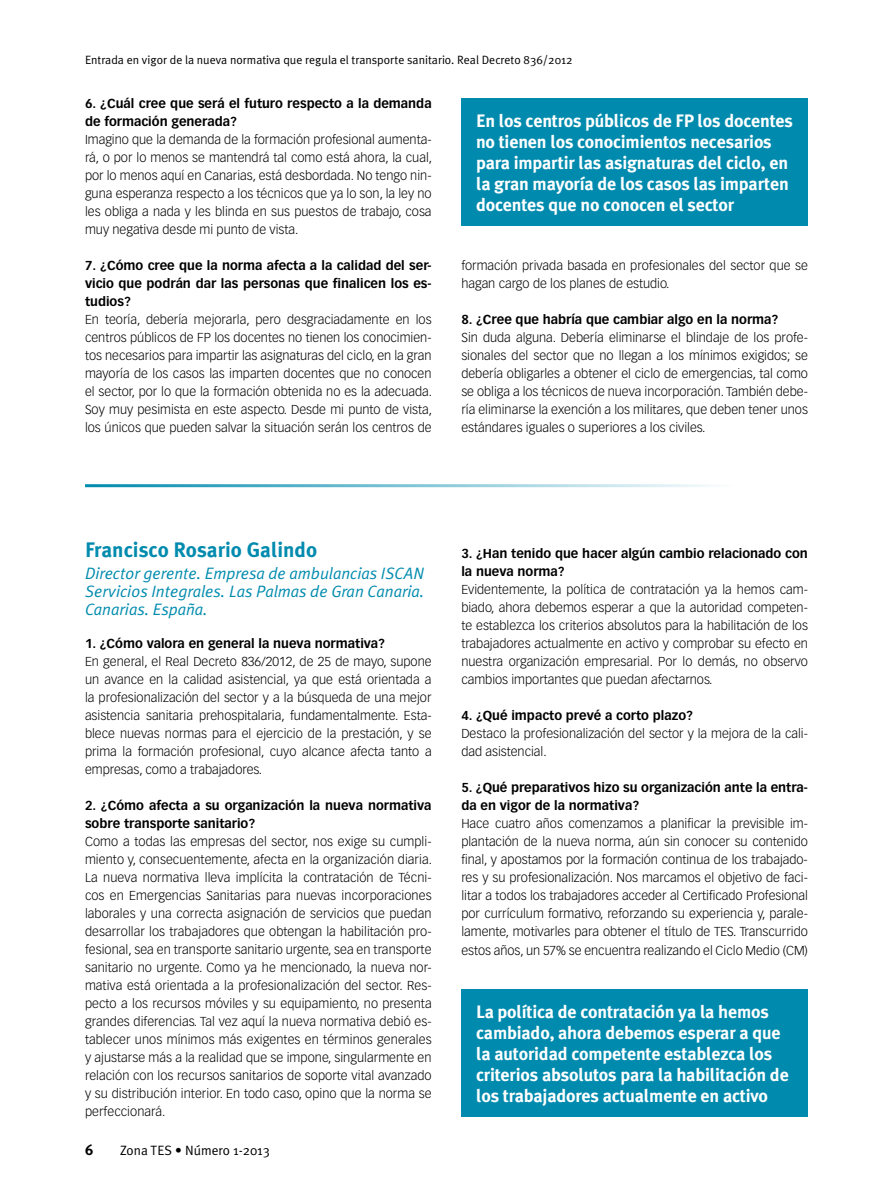
<style>
.page{position:relative;width:893px;height:1191px;background:#fff}
.page>*{position:absolute;margin:0;border:0;box-sizing:border-box;transform-origin:0 0}
.t1{font:700 21px "Meta Plus";color:#008bae}
.t2{font:700 18px/21px "Meta Plus";letter-spacing:-.01em;color:#fff}
.t3{font:italic 16.5px/18px "Meta Plus Normal";color:#008bae;text-align:justify}
.t4{font:15px "Meta Plus Bold Caps";color:#000}
.t5{font:13.5px "Meta Plus Normal";color:#000}
.t6{font:300 12.75px/18px "Vectora LT Std";color:#000;text-align:justify}
.t7{font:700 12.75px/18px "Vectora LT Std";color:#000}
.t8{font:12px "Meta Plus Normal";color:#000}
</style>
<div class="page">
<div style="left:461px;top:988px;width:347px;height:128px;background:#008bae"></div>
<hr style="left:85px;top:484px;width:648px;height:3px;background:#008bae">
<div style="left:461px;top:98px;width:347px;height:128px;background:#008bae"></div>
<p class="t8" style="left:85px;top:52px;width:489px">Entrada en vigor de la nueva normativa que regula el transporte sanitario. Real Decreto 836/2012</p>
<p class="t7" style="left:85px;top:94px;width:348px">6. ¿Cuál cree que será el futuro respecto a la demanda de formación generada?</p>
<p class="t6" style="left:85px;top:131px;width:349px">Imagino que la demanda de la formación profesional aumenta&shy;rá, o por lo menos se mantendrá tal como está ahora, la cual, por lo menos aquí en Canarias, está desbordada. No tengo nin&shy;guna esperanza respecto a los técnicos que ya lo son, la ley no les obliga a nada y les blinda en sus puestos de trabajo, cosa muy negativa desde mi punto de vista.</p>
<p class="t7" style="left:85px;top:256px;width:348px;text-align:justify">7. ¿Cómo cree que la norma afecta a la calidad del ser&shy;vicio que podrán dar las personas que finalicen los es&shy;tudios?</p>
<p class="t6" style="left:85px;top:311px;width:348px">En teoría, debería mejorarla, pero desgraciadamente en los centros públicos de FP los docentes no tienen los conocimien&shy;tos necesarios para impartir las asignaturas del ciclo, en la gran mayoría de los casos las imparten docentes que no conocen el sector, por lo que la formación obtenida no es la adecuada.<br>Soy muy pesimista en este aspecto. Desde mi punto de vista, los únicos que pueden salvar la situación serán los centros de</p>
<h2 class="t2" style="left:476px;top:110px;width:318px">En los centros públicos de FP los docentes no tienen los conocimientos necesarios para impartir las asignaturas del ciclo, en la gran mayoría de los casos las imparten docentes que no conocen el sector</h2>
<p class="t6" style="left:461px;top:257px;width:348px">formación privada basada en profesionales del sector que se hagan cargo de los planes de estudio.</p>
<p class="t7" style="left:461px;top:311px;width:319px">8. ¿Cree que habría que cambiar algo en la norma?</p>
<p class="t6" style="left:461px;top:329px;width:348px">Sin duda alguna. Debería eliminarse el blindaje de los profe&shy;sionales del sector que no llegan a los mínimos exigidos; se debería obligarles a obtener el ciclo de emergencias, tal como se obliga a los técnicos de nueva incorporación. También debe&shy;ría eliminarse la exención a los militares, que deben tener unos estándares iguales o superiores a los civiles.</p>
<h1 class="t1" style="left:85px;top:537px;width:234px">Francisco Rosario Galindo</h1>
<p class="t3" style="left:85px;top:564px;width:341px">Director gerente. Empresa de ambulancias ISCAN Servicios Integrales. Las Palmas de Gran Canaria.<br>Canarias. España.</p>
<p class="t7" style="left:85px;top:634px;width:302px">1. ¿Cómo valora en general la nueva normativa?</p>
<p class="t6" style="left:85px;top:653px;width:348px">En general, el Real Decreto 836/2012, de 25 de mayo, supone un avance en la calidad asistencial, ya que está orientada a la profesionalización del sector y a la búsqueda de una mejor asistencia sanitaria prehospitalaria, fundamentalmente. Esta&shy;blece nuevas normas para el ejercicio de la prestación, y se prima la formación profesional, cuyo alcance afecta tanto a empresas, como a trabajadores.</p>
<p class="t7" style="left:85px;top:796px;width:348px">2. ¿Cómo afecta a su organización la nueva normativa sobre transporte sanitario?</p>
<p class="t6" style="left:85px;top:833px;width:349px">Como a todas las empresas del sector, nos exige su cumpli&shy;miento y, consecuentemente, afecta en la organización diaria.<br>La nueva normativa lleva implícita la contratación de Técni&shy;cos en Emergencias Sanitarias para nuevas incorporaciones laborales y una correcta asignación de servicios que puedan desarrollar los trabajadores que obtengan la habilitación pro&shy;fesional, sea en transporte sanitario urgente, sea en transporte sanitario no urgente. Como ya he mencionado, la nueva nor&shy;mativa está orientada a la profesionalización del sector. Res&shy;pecto a los recursos móviles y su equipamiento, no presenta grandes diferencias. Tal vez aquí la nueva normativa debió es&shy;tablecer unos mínimos más exigentes en términos generales y ajustarse más a la realidad que se impone, singularmente en relación con los recursos sanitarios de soporte vital avanzado y su distribución interior. En todo caso, opino que la norma se perfeccionará.</p>
<p class="t4" style="left:85px;top:1141px;width:10px">6</p>
<p class="t5" style="left:120px;top:1142px;width:151px">Zona TES • Número 1-2013</p>
<p class="t7" style="left:461px;top:545px;width:348px">3. ¿Han tenido que hacer algún cambio relacionado con la nueva norma?</p>
<p class="t6" style="left:461px;top:581px;width:348px">Evidentemente, la política de contratación ya la hemos cam&shy;biado, ahora debemos esperar a que la autoridad competen&shy;te establezca los criterios absolutos para la habilitación de los trabajadores actualmente en activo y comprobar su efecto en nuestra organización empresarial. Por lo demás, no observo cambios importantes que puedan afectarnos.</p>
<p class="t7" style="left:461px;top:707px;width:233px">4. ¿Qué impacto prevé a corto plazo?</p>
<p class="t6" style="left:461px;top:725px;width:348px">Destaco la profesionalización del sector y la mejora de la cali&shy;dad asistencial.</p>
<p class="t7" style="left:461px;top:779px;width:348px">5. ¿Qué preparativos hizo su organización ante la entra&shy;da en vigor de la normativa?</p>
<p class="t6" style="left:461px;top:815px;width:348px">Hace cuatro años comenzamos a planificar la previsible im&shy;plantación de la nueva norma, aún sin conocer su contenido final, y apostamos por la formación continua de los trabajado&shy;res y su profesionalización. Nos marcamos el objetivo de faci&shy;litar a todos los trabajadores acceder al Certificado Profesional por currículum formativo, reforzando su experiencia y, parale&shy;lamente, motivarles para obtener el título de TES. Transcurrido estos años, un 57% se encuentra realizando el Ciclo Medio (CM)</p>
<h2 class="t2" style="left:476px;top:1000px;width:314px">La política de contratación ya la hemos cambiado, ahora debemos esperar a que la autoridad competente establezca los criterios absolutos para la habilitación de los trabajadores actualmente en activo</h2>
</div>
